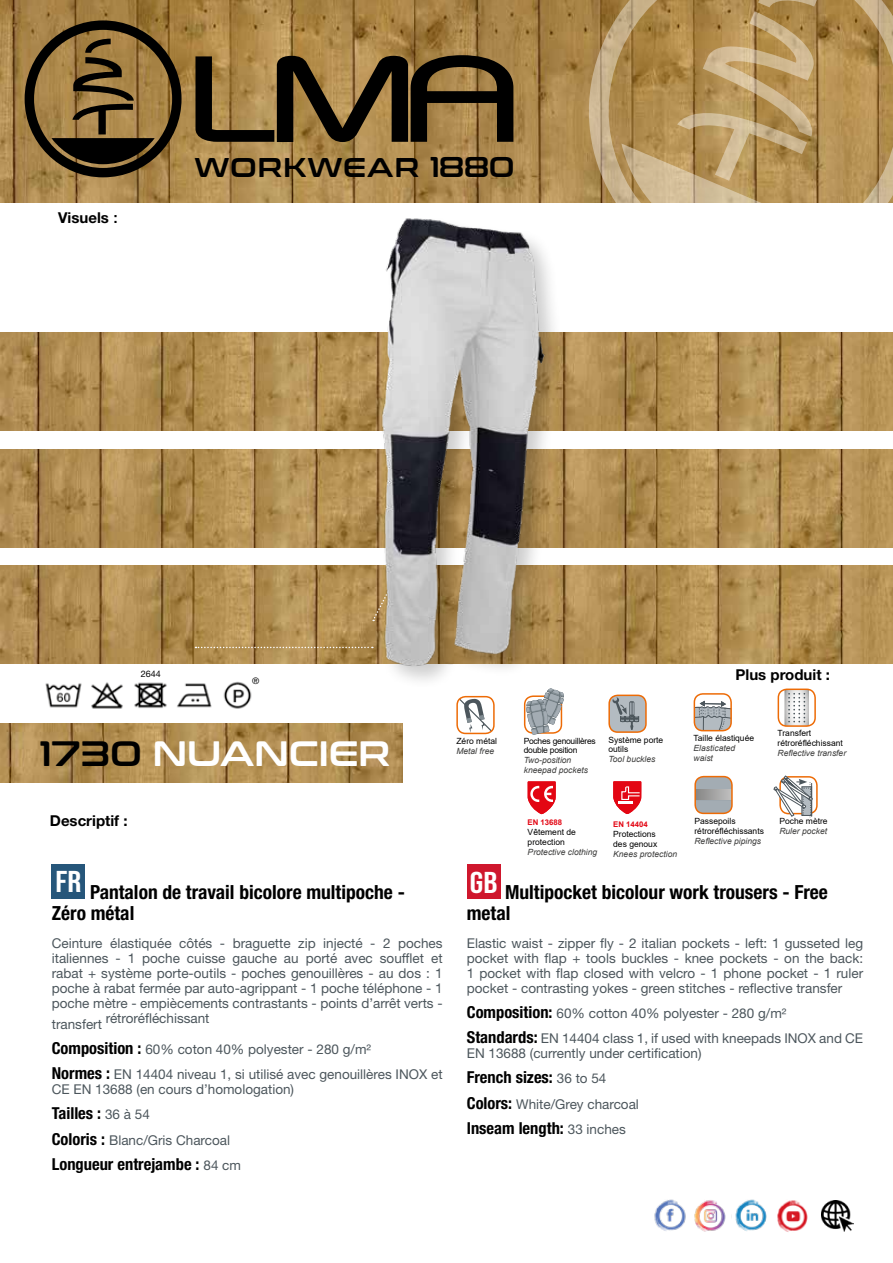
<style>
.page{position:relative;width:893px;height:1263px;background:#fff}
.page>*{position:absolute;margin:0;border:0;box-sizing:border-box;transform-origin:0 0}
.t1{font:35.1px "Conthrax Sb";color:#fff}
.t2{font:30px "Bebas Neue";color:#fff;scale:1.15 1}
.t3{font:27px "Conthrax Sb";letter-spacing:.04em;color:#000}
.t4{font:700 condensed 19.5px/21px "Helvetica Neue LT Std";color:#000}
.t5{font:700 condensed 16.5px "Helvetica Neue LT Std";color:#000}
.t6{font:700 15px "Helvetica Neue LT Std";color:#000}
.t7{font:13.5px/15px "Helvetica Neue LT Std";color:#4c565c;text-align:justify}
.t8{font:9px "Helvetica Neue LT Std";color:#000}
.t9{font:8.55px/9.9px "Arial";color:#000}
.t10{font:italic 8.55px/9.9px "Arial";color:#3c3c3b}
.t11{font:8.55px/9.9px "Arial";letter-spacing:-.03em;color:#000}
.t12{font:700 7.8px "Arial";color:#e30613}
.s1{font-family:"Arial"}
.s2{font-size:28.5px}
.s3{color:#000}
.s4{font-weight:700;font-stretch:condensed;font-size:16.5px;color:#000}
.s5{font-weight:400;font-stretch:normal;font-size:13.5px;color:#4c565c}
</style>
<div class="page">
<img style="left:0;top:333px;width:893px;height:98px">
<img style="left:0;top:449px;width:893px;height:98px">
<img style="left:0;top:566px;width:893px;height:97px">
<img style="left:0;top:723px;width:403px;height:59px">
<img style="left:0;top:0;width:566px;height:202px">
<svg style="left:25px;top:20px;width:157px;height:157px;background:#715930"></svg>
<svg style="left:195px;top:55px;width:318px;height:87px;background:#644f2c"></svg>
<svg style="left:566px;top:0;width:327px;height:203px;background:#b49259"></svg>
<svg style="left:621px;top:0;width:199px;height:203px;background:#b7965f"></svg>
<img style="left:45px;top:681px;width:207px;height:28px">
<svg style="left:697px;top:777px;width:35px;height:36px"></svg>
<hr style="left:695px;top:799px;width:37px;height:1px;background:#4c565c">
<svg style="left:697px;top:790px;width:33px;height:9px"></svg>
<div style="left:694px;top:776px;width:39px;height:38px;border:2px solid #ed6b06;border-radius:9px"></div>
<div style="left:524px;top:695px;width:38px;height:39px;border:2px solid #ed6b06;border-radius:9px"></div>
<svg style="left:526px;top:695px;width:38px;height:40px"></svg>
<div style="left:609px;top:695px;width:37px;height:37px;background:#b3bbc2;border-radius:9px"></div>
<svg style="left:611px;top:698px;width:28px;height:32px"></svg>
<div style="left:608px;top:695px;width:39px;height:38px;border:2px solid #ed6b06;border-radius:9px"></div>
<svg style="left:694px;top:694px;width:37px;height:37px"></svg>
<div style="left:694px;top:693px;width:38px;height:38px;border:2px solid #ed6b06;border-radius:9px"></div>
<svg style="left:784px;top:691px;width:25px;height:33px"></svg>
<div style="left:778px;top:688px;width:38px;height:39px;border:2px solid #ed6b06;border-radius:9px"></div>
<div style="left:779px;top:776px;width:39px;height:38px;border:2px solid #ed6b06;border-radius:9px"></div>
<svg style="left:774px;top:776px;width:39px;height:41px"></svg>
<svg style="left:613px;top:781px;width:28px;height:33px"></svg>
<svg style="left:528px;top:781px;width:28px;height:33px"></svg>
<svg style="left:195px;top:647px;width:131px;height:1px"></svg>
<img style="left:654px;top:1199px;width:32px;height:32px">
<img style="left:735px;top:1199px;width:31px;height:32px">
<img style="left:694px;top:1200px;width:32px;height:32px">
<img style="left:822px;top:1201px;width:31px;height:30px">
<img style="left:777px;top:1200px;width:31px;height:32px">
<svg style="left:459px;top:697px;width:35px;height:36px"></svg>
<div style="left:456px;top:696px;width:39px;height:38px;border:2px solid #ed6b06;border-radius:9px"></div>
<div style="left:52px;top:864px;width:33px;height:34px;background:#26567a"></div>
<div style="left:467px;top:865px;width:33px;height:34px;background:#cf172d"></div>
<img style="left:326px;top:202px;width:268px;height:493px">
<p class="t6" style="left:58px;top:208px;width:61px">Visuels <span class="s1">:</span></p>
<h3 class="t3" style="left:194px;top:147px;width:322px">WORKWEAR <span class="s2">1880</span></h3>
<p class="t8" style="left:141px;top:669px;width:22px">2644</p>
<p class="t8" style="left:252px;top:675px;width:9px">®</p>
<p class="t6" style="left:735px;top:665px;width:96px">Plus produit :</p>
<h1 class="t1" style="left:40px;top:727px;width:352px"><span class="s3">1730</span> NUANCIER</h1>
<p class="t9" style="left:456px;top:736px;width:42px">Zéro métal</p>
<p class="t10" style="left:456px;top:746px;width:39px">Metal free</p>
<p class="t11" style="left:524px;top:735px;width:74px">Poches genouillères double position</p>
<p class="t10" style="left:524px;top:756px;width:66px">Two-position kneepad pockets</p>
<p class="t9" style="left:608px;top:734px;width:56px">Système porte outils</p>
<p class="t10" style="left:608px;top:754px;width:49px">Tool buckles</p>
<p class="t9" style="left:694px;top:733px;width:62px">Taille élastiquée</p>
<p class="t10" style="left:694px;top:743px;width:43px">Elasticated waist</p>
<p class="t9" style="left:778px;top:728px;width:67px">Transfert rétroréfléchissant</p>
<p class="t10" style="left:778px;top:748px;width:70px">Reflective transfer</p>
<p class="t6" style="left:50px;top:811px;width:79px">Descriptif :</p>
<p class="t12" style="left:528px;top:816px;width:36px">EN 13688</p>
<p class="t9" style="left:528px;top:827px;width:50px">Vêtement de protection</p>
<p class="t10" style="left:528px;top:847px;width:71px">Protective clothing</p>
<p class="t12" style="left:613px;top:818px;width:36px">EN 14404</p>
<p class="t9" style="left:613px;top:829px;width:46px">Protections des genoux</p>
<p class="t10" style="left:613px;top:849px;width:65px">Knees protection</p>
<p class="t9" style="left:694px;top:816px;width:71px">Passepoils rétroréfléchissants</p>
<p class="t10" style="left:694px;top:836px;width:68px">Reflective pipings</p>
<p class="t9" style="left:779px;top:816px;width:50px">Poche mètre</p>
<p class="t10" style="left:779px;top:826px;width:49px">Ruler pocket</p>
<h2 class="t2" style="left:56px;top:864px;width:24px">FR</h2>
<h2 class="t2" style="left:470px;top:865px;width:25px">GB</h2>
<h3 class="t4" style="left:52px;top:881px;width:355px;text-indent:38px">Pantalon de travail bicolore multipoche -<br>Zéro métal</h3>
<p class="t7" style="left:52px;top:935px;width:392px">Ceinture élastiquée côtés - braguette zip injecté - 2 poches italiennes - 1 poche cuisse gauche au porté avec soufflet et rabat + système porte-outils - poches genouillères - au dos : 1 poche à rabat fermée par auto-agrippant - 1 poche téléphone - 1 poche mètre - empiècements contrastants - points d’arrêt verts - transfert rétroréfléchissant</p>
<p class="t7" style="left:52px;top:1036px;width:392px;line-height:25.2px"><span class="s4">Composition :</span> 60% coton 40% polyester - 280 g/m²<br><span class="s4">Normes :</span> EN 14404 niveau 1, si utilisé avec genouillères INOX et</p>
<p class="t7" style="left:52px;top:1082px;width:244px">CE EN 13688 (en cours d’homologation)</p>
<p class="t5" style="left:52px;top:1103px;width:100px">Tailles : <span class="s5">36 à 54</span></p>
<p class="t7" style="left:52px;top:1132px;width:180px"><span class="s4">Coloris :</span> Blanc/Gris Charcoal</p>
<p class="t5" style="left:52px;top:1154px;width:191px">Longueur entrejambe : <span class="s5">84 cm</span></p>
<h3 class="t4" style="left:467px;top:881px;width:363px;text-indent:38px">Multipocket bicolour work trousers - Free metal</h3>
<p class="t7" style="left:467px;top:935px;width:398px">Elastic waist - zipper fly - 2 italian pockets - left: 1 gusseted leg pocket with flap + tools buckles - knee pockets - on the back:<br>1 pocket with flap closed with velcro - 1 phone pocket - 1 ruler pocket - contrasting yokes - green stitches - reflective transfer</p>
<p class="t7" style="left:467px;top:1000px;width:398px;line-height:25.2px"><span class="s4">Composition:</span> 60% cotton 40% polyester - 280 g/m²<br><span class="s4">Standards:</span> EN 14404 class 1, if used with kneepads INOX and CE</p>
<p class="t7" style="left:467px;top:1046px;width:236px">EN 13688 (currently under certification)</p>
<p class="t5" style="left:467px;top:1067px;width:141px">French sizes: <span class="s5">36 to 54</span></p>
<p class="t7" style="left:467px;top:1096px;width:174px"><span class="s4">Colors:</span> White/Grey charcoal</p>
<p class="t5" style="left:467px;top:1118px;width:161px">Inseam length: <span class="s5">33 inches</span></p>
</div>
